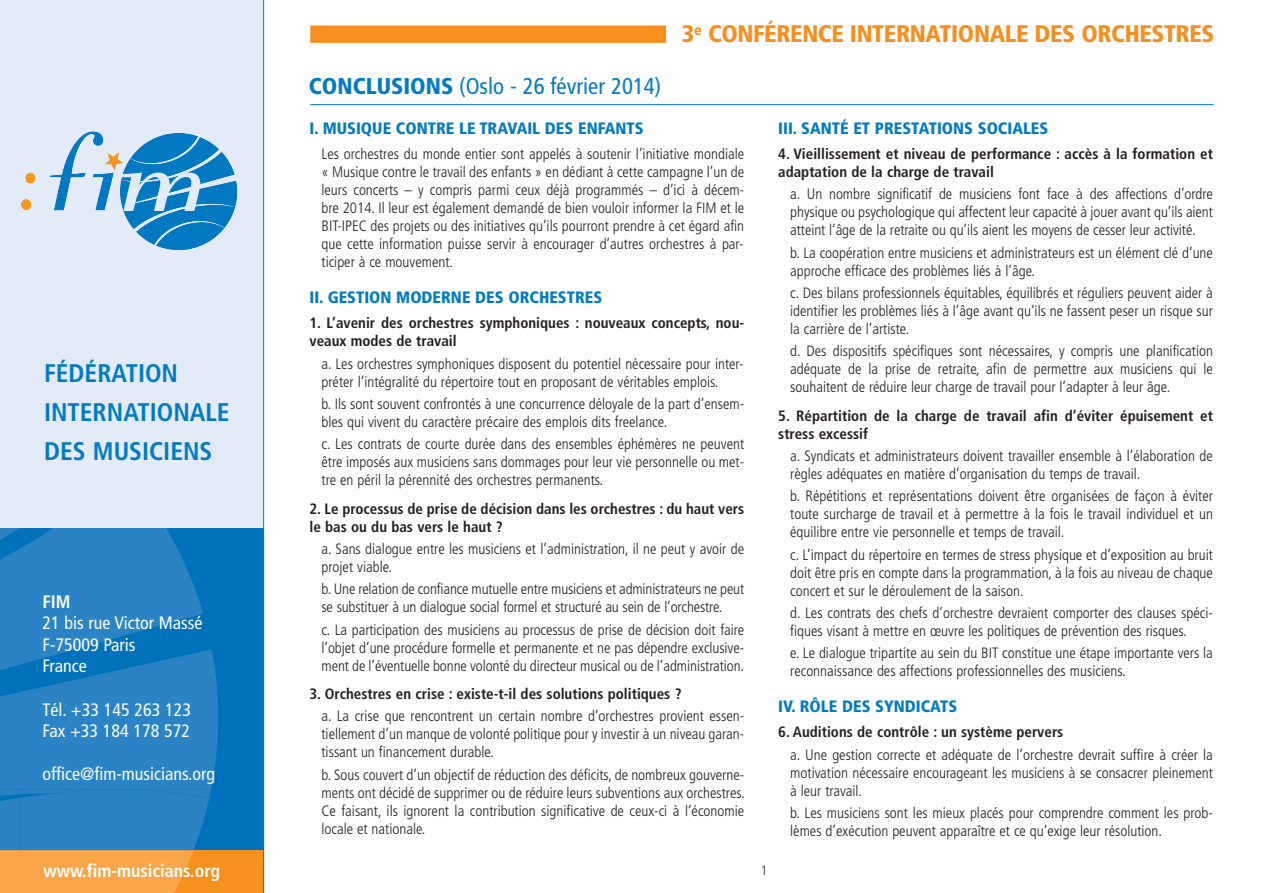
<style>
.page{position:relative;width:1263px;height:893px;background:#fff}
.page>*{position:absolute;margin:0;border:0;box-sizing:border-box;transform-origin:0 0}
.t1{font:700 condensed 25.5px/39px "Frutiger";color:#007bc3}
.t2{font:900 condensed 24px "Frutiger";letter-spacing:-.015em;color:#f68f1e}
.t3{font:condensed 22.8px "Frutiger";color:#007bc3}
.t4{font:condensed 18px/21.6px "Frutiger";color:#fff}
.t5{font:700 condensed 18px "Frutiger";color:#fff}
.t6{font:900 condensed 16.5px "Frutiger";color:#007bc3}
.t7{font:300 condensed 15px/18px "Frutiger";color:#231f20;text-align:justify}
.t8{font:700 condensed 15px/18px "Frutiger";color:#231f20}
.t9{font:300 condensed 13.5px "Frutiger";color:#231f20}
.s1{font-weight:900}
</style>
<div class="page">
<div style="left:0;top:528px;width:264px;height:365px;background:#0072bc"></div>
<div style="left:0;top:850px;width:264px;height:43px;background:#f6911e"></div>
<svg style="left:0;top:528px;width:218px;height:365px"></svg>
<svg style="left:0;top:0;width:263px;height:282px;background:#c4dbef"></svg>
<div style="left:0;top:282px;width:124px;height:246px;background:#e2ebf7"></div>
<div style="left:124px;top:282px;width:140px;height:246px;background:#e2ebf7"></div>
<div style="left:310px;top:26px;width:356px;height:17px;background:#f68f1e"></div>
<hr style="left:263px;top:0;width:1px;height:893px;background:#007bc3">
<hr style="left:310px;top:104px;width:904px;height:1px;background:#007bc3">
<h1 class="t1" style="left:44px;top:355px;width:187px">FÉDÉRATION<br>INTERNATIONALE<br>DES MUSICIENS</h1>
<p class="t5" style="left:43px;top:594px;width:30px">FIM</p>
<p class="t4" style="left:43px;top:613px;width:161px">21 bis rue Victor Massé<br>F-75009 Paris<br>France</p>
<p class="t4" style="left:43px;top:700px;width:150px">Tél. +33 145 263 123<br>Fax +33 184 178 572</p>
<p class="t4" style="left:43px;top:765px;width:174px">office@fim-musicians.org</p>
<p class="t5" style="left:43px;top:863px;width:178px">www.fim-musicians.org</p>
<h3 class="t3" style="left:309px;top:77px;width:354px"><span class="s1">CONCLUSIONS</span> (Oslo - 26 février 2014)</h3>
<h2 class="t2" style="left:682px;top:24px;width:534px">3<sup>e</sup> CONFÉRENCE INTERNATIONALE DES ORCHESTRES</h2>
<p class="t6" style="left:309px;top:122px;width:335px">I. MUSIQUE CONTRE LE TRAVAIL DES ENFANTS</p>
<p class="t7" style="left:321px;top:146px;width:424px">Les orchestres du monde entier sont appelés à soutenir l’initiative mondiale « Musique contre le travail des enfants » en dédiant à cette campagne l’un de leurs concerts – y compris parmi ceux déjà programmés – d’ici à décem&shy;bre 2014. Il leur est également demandé de bien vouloir informer la FIM et le BIT-IPEC des projets ou des initiatives qu’ils pourront prendre à cet égard afin que cette information puisse servir à encourager d’autres orchestres à par&shy;ticiper à ce mouvement.</p>
<p class="t6" style="left:309px;top:291px;width:294px">II. GESTION MODERNE DES ORCHESTRES</p>
<p class="t8" style="left:309px;top:315px;width:436px">1. L’avenir des orchestres symphoniques : nouveaux concepts, nou&shy;veaux modes de travail</p>
<p class="t7" style="left:321px;top:356px;width:423px">a. Les orchestres symphoniques disposent du potentiel nécessaire pour inter&shy;préter l’intégralité du répertoire tout en proposant de véritables emplois.</p>
<p class="t7" style="left:321px;top:396px;width:424px">b. Ils sont souvent confrontés à une concurrence déloyale de la part d’ensem&shy;bles qui vivent du caractère précaire des emplois dits freelance.</p>
<p class="t7" style="left:321px;top:436px;width:424px">c. Les contrats de courte durée dans des ensembles éphémères ne peuvent être imposés aux musiciens sans dommages pour leur vie personnelle ou met&shy;tre en péril la pérennité des orchestres permanents.</p>
<p class="t8" style="left:309px;top:501px;width:436px">2. Le processus de prise de décision dans les orchestres : du haut vers le bas ou du bas vers le haut ?</p>
<p class="t7" style="left:321px;top:541px;width:424px">a. Sans dialogue entre les musiciens et l’administration, il ne peut y avoir de projet viable.</p>
<p class="t7" style="left:321px;top:581px;width:424px">b. Une relation de confiance mutuelle entre musiciens et administrateurs ne peut se substituer à un dialogue social formel et structuré au sein de l’orchestre.</p>
<p class="t7" style="left:321px;top:622px;width:424px">c. La participation des musiciens au processus de prise de décision doit faire l’objet d’une procédure formelle et permanente et ne pas dépendre exclusive&shy;ment de l’éventuelle bonne volonté du directeur musical ou de l’administration.</p>
<p class="t8" style="left:309px;top:686px;width:374px">3. Orchestres en crise : existe-t-il des solutions politiques ?</p>
<p class="t7" style="left:321px;top:708px;width:424px">a. La crise que rencontrent un certain nombre d’orchestres provient essen&shy;tiellement d’un manque de volonté politique pour y investir à un niveau garan&shy;tissant un financement durable.</p>
<p class="t7" style="left:321px;top:767px;width:425px">b. Sous couvert d’un objectif de réduction des déficits, de nombreux gouverne&shy;ments ont décidé de supprimer ou de réduire leurs subventions aux orchestres.<br>Ce faisant, ils ignorent la contribution significative de ceux-ci à l’économie locale et nationale.</p>
<p class="t9" style="left:761px;top:865px;width:8px">1</p>
<p class="t6" style="left:778px;top:122px;width:272px">III. SANTÉ ET PRESTATIONS SOCIALES</p>
<p class="t8" style="left:778px;top:146px;width:436px">4. Vieillissement et niveau de performance : accès à la formation et adaptation de la charge de travail</p>
<p class="t7" style="left:790px;top:186px;width:424px">a. Un nombre significatif de musiciens font face à des affections d’ordre physique ou psychologique qui affectent leur capacité à jouer avant qu’ils aient atteint l’âge de la retraite ou qu’ils aient les moyens de cesser leur activité.</p>
<p class="t7" style="left:790px;top:245px;width:424px">b. La coopération entre musiciens et administrateurs est un élément clé d’une approche efficace des problèmes liés à l’âge.</p>
<p class="t7" style="left:790px;top:285px;width:424px">c. Des bilans professionnels équitables, équilibrés et réguliers peuvent aider à identifier les problèmes liés à l’âge avant qu’ils ne fassent peser un risque sur la carrière de l’artiste.</p>
<p class="t7" style="left:790px;top:343px;width:424px">d. Des dispositifs spécifiques sont nécessaires, y compris une planification adéquate de la prise de retraite, afin de permettre aux musiciens qui le souhaitent de réduire leur charge de travail pour l’adapter à leur âge.</p>
<p class="t8" style="left:778px;top:408px;width:436px">5. Répartition de la charge de travail afin d’éviter épuisement et stress excessif</p>
<p class="t7" style="left:790px;top:448px;width:424px">a. Syndicats et administrateurs doivent travailler ensemble à l’élaboration de règles adéquates en matière d’organisation du temps de travail.</p>
<p class="t7" style="left:790px;top:488px;width:424px">b. Répétitions et représentations doivent être organisées de façon à éviter toute surcharge de travail et à permettre à la fois le travail individuel et un équilibre entre vie personnelle et temps de travail.</p>
<p class="t7" style="left:790px;top:547px;width:424px">c. L’impact du répertoire en termes de stress physique et d’exposition au bruit doit être pris en compte dans la programmation, à la fois au niveau de chaque concert et sur le déroulement de la saison.</p>
<p class="t7" style="left:790px;top:605px;width:424px">d. Les contrats des chefs d’orchestre devraient comporter des clauses spéci&shy;fiques visant à mettre en œuvre les politiques de prévention des risques.</p>
<p class="t7" style="left:790px;top:645px;width:424px">e. Le dialogue tripartite au sein du BIT constitue une étape importante vers la reconnaissance des affections professionnelles des musiciens.</p>
<p class="t6" style="left:778px;top:700px;width:181px">IV. RÔLE DES SYNDICATS</p>
<p class="t8" style="left:778px;top:724px;width:286px">6. Auditions de contrôle : un système pervers</p>
<p class="t7" style="left:790px;top:747px;width:424px">a. Une gestion correcte et adéquate de l’orchestre devrait suffire à créer la motivation nécessaire encourageant les musiciens à se consacrer pleinement à leur travail.</p>
<p class="t7" style="left:790px;top:805px;width:424px">b. Les musiciens sont les mieux placés pour comprendre comment les prob&shy;lèmes d’exécution peuvent apparaître et ce qu’exige leur résolution.</p>
</div>
